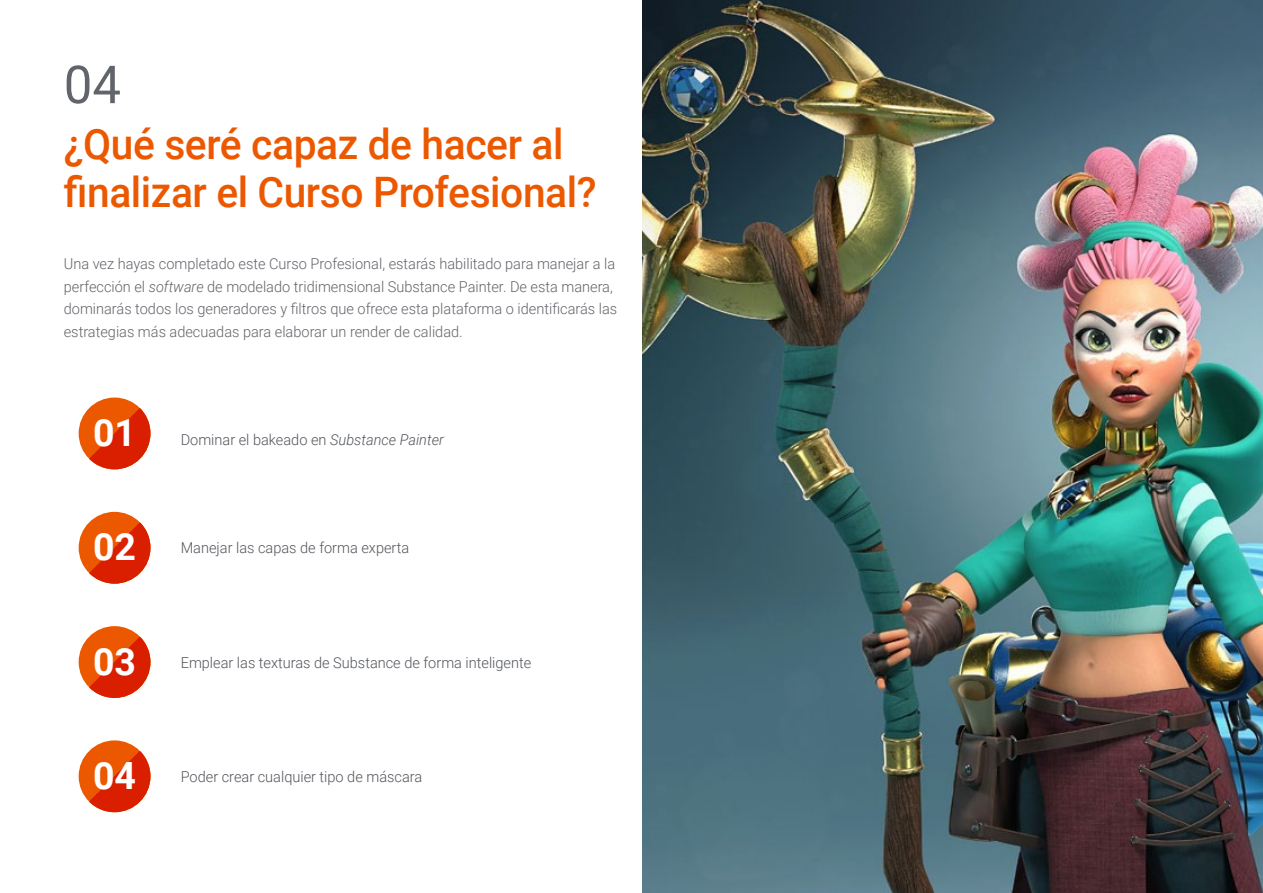
<style>
.page{position:relative;width:1263px;height:893px;background:#fff}
.page>*{position:absolute;margin:0;border:0;box-sizing:border-box;transform-origin:0 0}
.t1{font:52.5px "Roboto";color:#61646a}
.t2{font:500 42px/48px "Roboto";letter-spacing:-.01em;color:#ec5800}
.t3{font:700 37.5px "Roboto";color:#fff}
.t4{font:300 15px/22.5px "Roboto";color:#61646a}
.t5{font:300 15px "Roboto";color:#52555b}
.s1{font-style:italic}
</style>
<div class="page">
<img style="left:642px;top:0;width:621px;height:893px">
<div style="left:79px;top:512px;width:71px;height:72px;background:#ec5800;border-radius:50%"></div>
<svg style="left:89px;top:522px;width:61px;height:62px"></svg>
<div style="left:79px;top:740px;width:71px;height:72px;background:#ec5800;border-radius:50%"></div>
<svg style="left:89px;top:751px;width:61px;height:61px"></svg>
<div style="left:79px;top:626px;width:71px;height:72px;background:#ec5800;border-radius:50%"></div>
<svg style="left:89px;top:637px;width:61px;height:61px"></svg>
<div style="left:79px;top:398px;width:71px;height:71px;background:#ec5800;border-radius:50%"></div>
<svg style="left:89px;top:408px;width:61px;height:61px"></svg>
<h1 class="t1" style="left:64px;top:48px;width:59px">04</h1>
<h2 class="t2" style="left:64px;top:119px;width:534px">¿Qué seré capaz de hacer al finalizar el Curso Profesional?</h2>
<p class="t4" style="left:64px;top:252px;width:555px">Una vez hayas completado este Curso Profesional, estarás habilitado para manejar a la perfección el <span class="s1">software</span> de modelado tridimensional Substance Painter. De esta manera, dominarás todos los generadores y filtros que ofrece esta plataforma o identificarás las estrategias más adecuadas para elaborar un render de calidad.</p>
<h3 class="t3" style="left:93px;top:407px;width:45px">01</h3>
<p class="t5" style="left:181px;top:429px;width:265px">Dominar el bakeado en <span class="s1">Substance Painter</span></p>
<h3 class="t3" style="left:93px;top:521px;width:45px">02</h3>
<p class="t5" style="left:181px;top:537px;width:230px">Manejar las capas de forma experta</p>
<h3 class="t3" style="left:93px;top:635px;width:45px">03</h3>
<p class="t5" style="left:181px;top:652px;width:352px">Emplear las texturas de Substance de forma inteligente</p>
<h3 class="t3" style="left:93px;top:749px;width:45px">04</h3>
<p class="t5" style="left:181px;top:766px;width:243px">Poder crear cualquier tipo de máscara</p>
</div>
